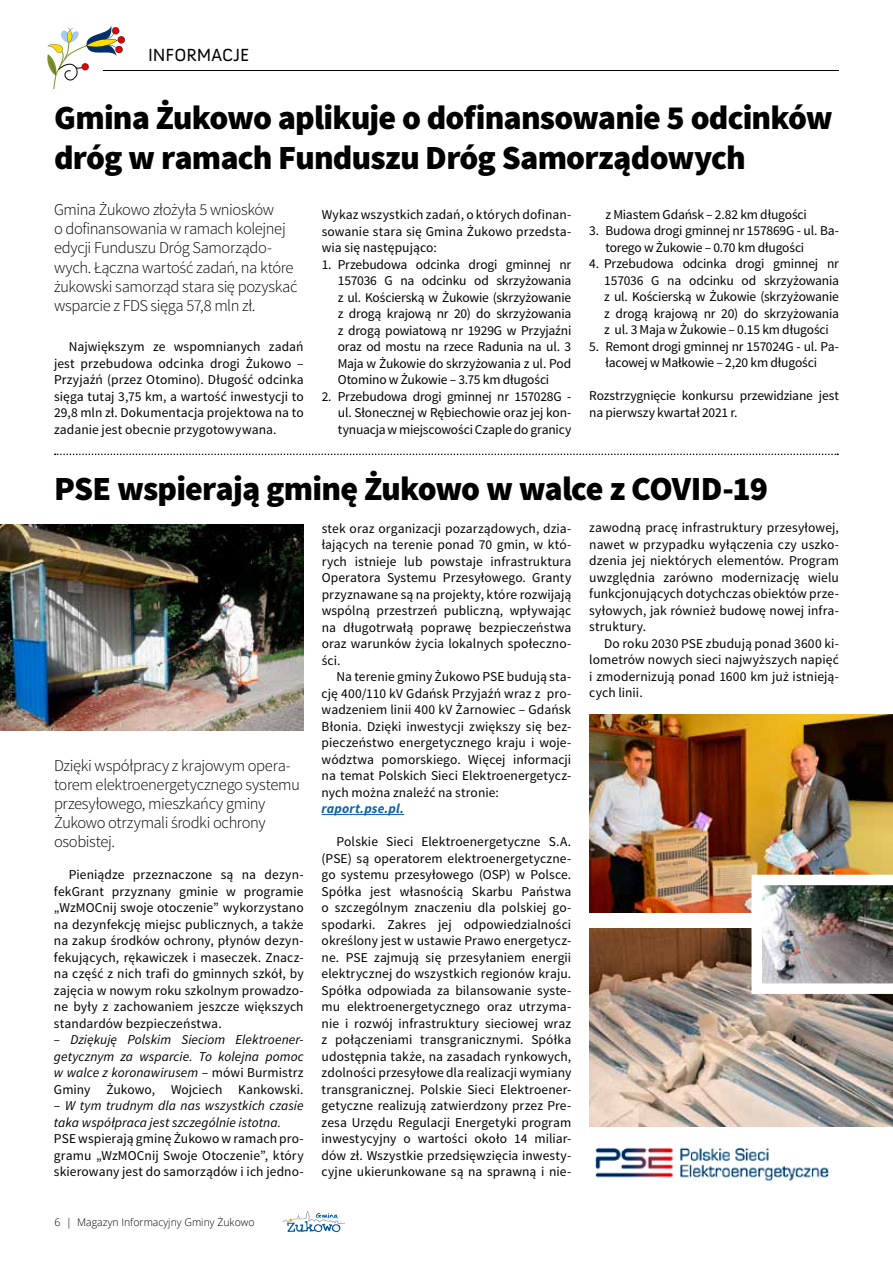
<style>
.page{position:relative;width:893px;height:1263px;background:#fff}
.page>*{position:absolute;margin:0;border:0;box-sizing:border-box;transform-origin:0 0}
.t1{font:900 33.9px/39.8px "Source Sans Pro";letter-spacing:-.025em;color:#000}
.t2{font:18px "Anivers";color:#000}
.t3{font:300 16.5px/19.2px "Source Sans Pro";letter-spacing:-.025em;color:#000}
.t4{font:13.5px/16.5px "Source Sans Pro";color:#000;text-align:justify}
.t5{font:italic 13.5px/16.5px "Source Sans Pro";letter-spacing:.005em;color:#000;text-align:justify}
.t6{font:italic 700 13.5px "Source Sans Pro";letter-spacing:.01em;color:#0b62a7}
.t7{font:300 10.5px "Open Sans";color:#000}
.s1{font-style:normal}
</style>
<div class="page">
<hr style="left:103px;top:70px;width:736px;height:1px;background:#000">
<svg style="left:55px;top:454px;width:783px;height:1px"></svg>
<img style="left:595px;top:1147px;width:234px;height:34px">
<img style="left:0;top:525px;width:304px;height:205px">
<img style="left:589px;top:714px;width:304px;height:198px">
<img style="left:589px;top:929px;width:304px;height:198px">
<hr style="left:322px;top:814px;width:82px;height:1px;background:#0b62a7">
<img style="left:746px;top:869px;width:147px;height:130px">
<svg style="left:282px;top:1211px;width:63px;height:21px"></svg>
<svg style="left:47px;top:25px;width:78px;height:64px"></svg>
<h2 class="t2" style="left:148px;top:45px;width:103px">INFORMACJE</h2>
<h1 class="t1" style="left:54px;top:99px;width:780px">Gmina Żukowo aplikuje o dofinansowanie 5 odcinków dróg w ramach Funduszu Dróg Samorządowych</h1>
<p class="t3" style="left:54px;top:200px;width:245px">Gmina Żukowo złożyła 5 wniosków<br>o dofinansowania w ramach kolejnej edycji Funduszu Dróg Samorządo&shy;wych. Łączna wartość zadań, na które żukowski samorząd stara się pozyskać wsparcie z FDS sięga 57,8 mln zł.</p>
<p class="t4" style="left:54px;top:339px;width:251px;text-indent:15px">Największym ze wspomnianych zadań jest przebudowa odcinka drogi Żukowo – Przyjaźń (przez Otomino). Długość odcinka sięga tutaj 3,75 km, a wartość inwestycji to 29,8 mln zł. Dokumentacja projektowa na to zadanie jest obecnie przygotowywana.</p>
<p class="t4" style="left:322px;top:206px;width:251px">Wykaz wszystkich zadań, o których dofinan&shy;sowanie stara się Gmina Żukowo przedsta&shy;wia się następująco:</p>
<p class="t4" style="left:338px;top:256px;width:235px;text-indent:-16px">1. Przebudowa odcinka drogi gminnej nr 157036 G na odcinku od skrzyżowania z ul. Kościerską w Żukowie (skrzyżowanie z drogą krajową nr 20) do skrzyżowania z drogą powiatową nr 1929G w Przyjaźni oraz od mostu na rzece Radunia na ul. 3<br>Maja w Żukowie do skrzyżowania z ul. Pod Otomino w Żukowie – 3.75 km długości</p>
<p class="t4" style="left:338px;top:388px;width:235px;text-indent:-16px">2. Przebudowa drogi gminnej nr 157028G - ul. Słonecznej w Rębiechowie oraz jej kon&shy;tynuacja w miejscowości Czaple do granicy</p>
<p class="t4" style="left:605px;top:206px;width:203px">z Miastem Gdańsk – 2.82 km długości</p>
<p class="t4" style="left:605px;top:223px;width:235px;text-indent:-16px">3. Budowa drogi gminnej nr 157869G - ul. Ba&shy;torego w Żukowie – 0.70 km długości</p>
<p class="t4" style="left:604px;top:256px;width:236px;text-indent:-15px">4. Przebudowa odcinka drogi gminnej nr 157036 G na odcinku od skrzyżowania z ul. Kościerską w Żukowie (skrzyżowanie z drogą krajową nr 20) do skrzyżowania z ul. 3 Maja w Żukowie – 0.15 km długości</p>
<p class="t4" style="left:589px;top:338px;width:251px;text-align:center">5. Remont drogi gminnej nr 157024G - ul. Pa&shy;łacowej w Małkowie – 2,20 km długości</p>
<p class="t4" style="left:589px;top:388px;width:251px">Rozstrzygnięcie konkursu przewidziane jest na pierwszy kwartał 2021 r.</p>
<h1 class="t1" style="left:54px;top:471px;width:716px">PSE wspierają gminę Żukowo w walce z COVID-19</h1>
<p class="t3" style="left:54px;top:755px;width:247px">Dzięki współpracy z krajowym opera&shy;torem elektroenergetycznego systemu przesyłowego, mieszkańcy gminy<br>Żukowo otrzymali środki ochrony osobistej.</p>
<p class="t4" style="left:54px;top:867px;width:251px;text-indent:15px">Pieniądze przeznaczone są na dezyn&shy;fekGrant przyznany gminie w programie „WzMOCnij swoje otoczenie” wykorzystano na dezynfekcję miejsc publicznych, a także na zakup środków ochrony, płynów dezyn&shy;fekujących, rękawiczek i maseczek. Znacz&shy;na część z nich trafi do gminnych szkół, by zajęcia w nowym roku szkolnym prowadzo&shy;ne były z zachowaniem jeszcze większych standardów bezpieczeństwa.</p>
<p class="t5" style="left:54px;top:1031px;width:251px">– Dziękuję Polskim Sieciom Elektroener&shy;getycznym za wsparcie. To kolejna pomoc w walce z koronawirusem <span class="s1">– mówi Burmistrz Gminy Żukowo, Wojciech Kankowski.</span></p>
<p class="t5" style="left:54px;top:1097px;width:251px"><span class="s1">–</span> W tym trudnym dla nas wszystkich czasie taka współpraca jest szczególnie istotna.</p>
<p class="t4" style="left:54px;top:1130px;width:251px">PSE wspierają gminę Żukowo w ramach pro&shy;gramu „WzMOCnij Swoje Otoczenie”, który skierowany jest do samorządów i ich jedno-</p>
<p class="t7" style="left:55px;top:1214px;width:202px">6 | Magazyn Informacyjny Gminy Żukowo</p>
<p class="t4" style="left:322px;top:520px;width:251px">stek oraz organizacji pozarządowych, dzia&shy;łających na terenie ponad 70 gmin, w któ&shy;rych istnieje lub powstaje infrastruktura Operatora Systemu Przesyłowego. Granty przyznawane są na projekty, które rozwijają wspólną przestrzeń publiczną, wpływając na długotrwałą poprawę bezpieczeństwa oraz warunków życia lokalnych społeczno&shy;ści.</p>
<p class="t4" style="left:322px;top:668px;width:251px;text-indent:15px">Na terenie gminy Żukowo PSE budują sta&shy;cję 400/110 kV Gdańsk Przyjaźń wraz z pro&shy;wadzeniem linii 400 kV Żarnowiec – Gdańsk Błonia. Dzięki inwestycji zwiększy się bez&shy;pieczeństwo energetycznego kraju i woje&shy;wództwa pomorskiego. Więcej informacji na temat Polskich Sieci Elektroenergetycz&shy;nych można znaleźć na stronie:</p>
<p class="t6" style="left:322px;top:800px;width:84px">raport.pse.pl.</p>
<p class="t4" style="left:322px;top:833px;width:251px;text-indent:15px">Polskie Sieci Elektroenergetyczne S.A. (PSE) są operatorem elektroenergetyczne&shy;go systemu przesyłowego (OSP) w Polsce.<br>Spółka jest własnością Skarbu Państwa o szczególnym znaczeniu dla polskiej go&shy;spodarki. Zakres jej odpowiedzialności określony jest w ustawie Prawo energetycz&shy;ne. PSE zajmują się przesyłaniem energii elektrycznej do wszystkich regionów kraju.<br>Spółka odpowiada za bilansowanie syste&shy;mu elektroenergetycznego oraz utrzyma&shy;nie i rozwój infrastruktury sieciowej wraz z połączeniami transgranicznymi. Spółka udostępnia także, na zasadach rynkowych, zdolności przesyłowe dla realizacji wymiany transgranicznej. Polskie Sieci Elektroener&shy;getyczne realizują zatwierdzony przez Pre&shy;zesa Urzędu Regulacji Energetyki program inwestycyjny o wartości około 14 miliar&shy;dów zł. Wszystkie przedsięwzięcia inwesty&shy;cyjne ukierunkowane są na sprawną i nie-</p>
<p class="t4" style="left:589px;top:520px;width:251px">zawodną pracę infrastruktury przesyłowej, nawet w przypadku wyłączenia czy uszko&shy;dzenia jej niektórych elementów. Program uwzględnia zarówno modernizację wielu funkcjonujących dotychczas obiektów prze&shy;syłowych, jak również budowę nowej infra&shy;struktury.</p>
<p class="t4" style="left:589px;top:635px;width:251px;text-indent:15px">Do roku 2030 PSE zbudują ponad 3600 ki&shy;lometrów nowych sieci najwyższych napięć i zmodernizują ponad 1600 km już istnieją&shy;cych linii.</p>
</div>
